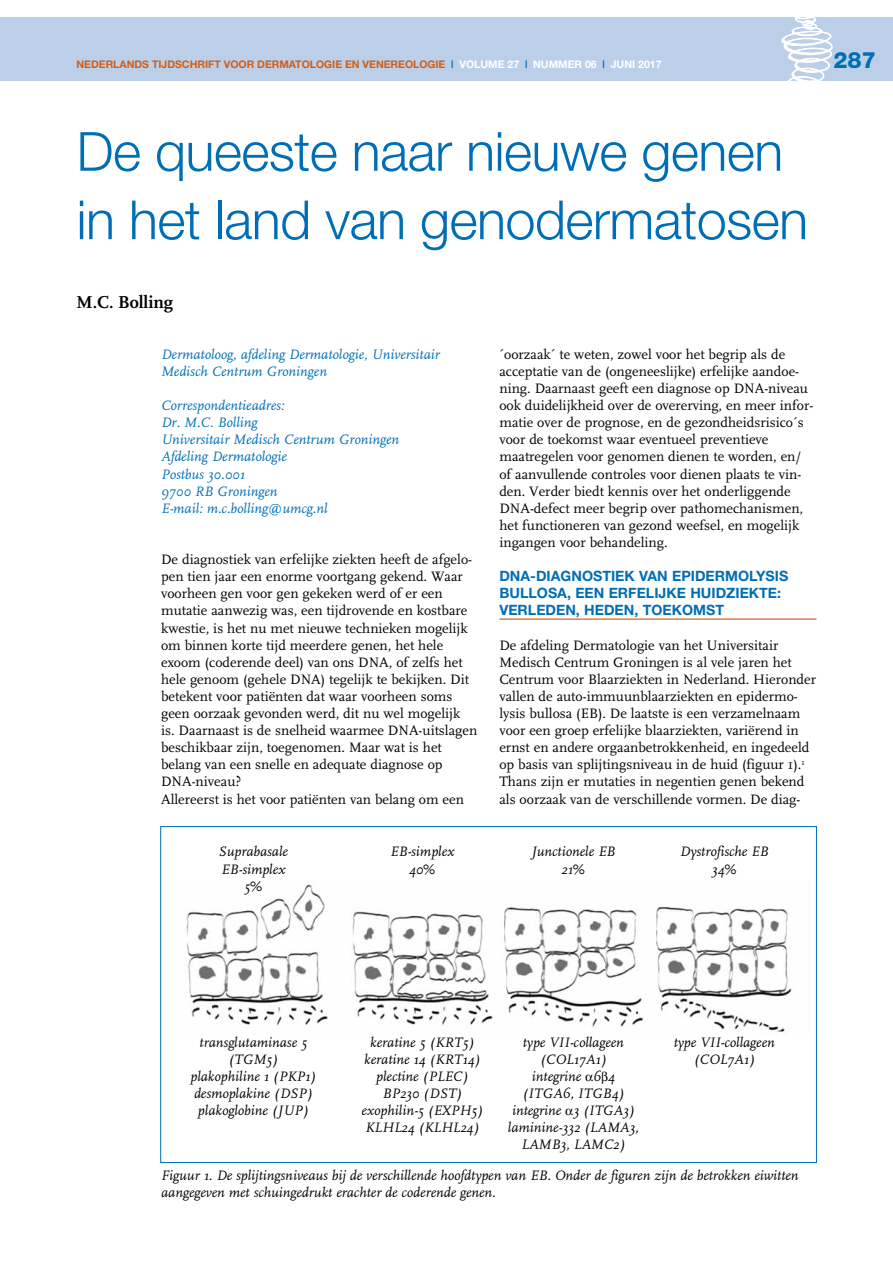
<style>
.page{position:relative;width:893px;height:1263px;background:#fff}
.page>*{position:absolute;margin:0;border:0;box-sizing:border-box;transform-origin:0 0}
.t1{font:300 54px/68.4px "Helvetica Neue";letter-spacing:-.01em;color:#006eb6}
.t2{font:800 22.5px "Helvetica Neue";color:#006eb6}
.t3{font:700 18px "FF Scala";color:#000}
.t4{font:14.25px/17.1px "FF Scala";color:#000}
.t5{font:italic 14.25px/17.1px "FF Scala";color:#000;text-align:center}
.t6{font:italic 14.25px/17.1px "FF Scala";color:#006eb6}
.t7{font:700 14.25px/17.1px "Helvetica Neue";color:#006eb6}
.t8{font:700 10.5px "Helvetica Neue";color:#d25e16}
.t9{font:700 10.5px "Helvetica Neue";color:#fff}
.s1{color:#006eb6}
.s2{color:#fff}
</style>
<div class="page">
<div style="left:0;top:17px;width:893px;height:64px;background:#bccfe9"></div>
<svg style="left:781px;top:17px;width:51px;height:64px"></svg>
<hr style="left:499px;top:618px;width:317px;height:2px;background:#d25e16">
<img style="left:186px;top:884px;width:606px;height:148px">
<p class="t8" style="left:77px;top:58px;width:542px">NEDERLANDS TIJDSCHRIFT VOOR DERMATOLOGIE EN VENEREOLOGIE <span class="s1">|</span> <span class="s2">VOLUME 27</span> <span class="s1">|</span> <span class="s2">NUMMER 06</span> <span class="s1">|</span> <span class="s2">juni</span></p>
<p class="t9" style="left:638px;top:58px;width:25px">2017</p>
<h2 class="t2" style="left:833px;top:47px;width:44px">287</h2>
<h1 class="t1" style="left:77px;top:116px;width:733px">De queeste naar nieuwe genen in het land van genodermatosen</h1>
<p class="t3" style="left:77px;top:291px;width:98px">M.C. Bolling</p>
<p class="t6" style="left:161px;top:346px;width:280px">Dermatoloog, afdeling Dermatologie, Universitair<br>Medisch Centrum Groningen</p>
<p class="t6" style="left:161px;top:397px;width:240px">Correspondentieadres:<br>Dr. M.C. Bolling<br>Universitair Medisch Centrum Groningen<br>Afdeling Dermatologie<br>Postbus 30.001<br>9700 RB Groningen<br>E-mail: m.c.bolling@umcg.nl</p>
<p class="t4" style="left:161px;top:551px;width:318px">De diagnostiek van erfelijke ziekten heeft de afgelo&shy;pen tien jaar een enorme voortgang gekend. Waar voorheen gen voor gen gekeken werd of er een mutatie aanwezig was, een tijdrovende en kostbare kwestie, is het nu met nieuwe technieken mogelijk om binnen korte tijd meerdere genen, het hele exoom (coderende deel) van ons DNA, of zelfs het hele genoom (gehele DNA) tegelijk te bekijken. Dit betekent voor patiënten dat waar voorheen soms geen oorzaak gevonden werd, dit nu wel mogelijk is. Daarnaast is de snelheid waarmee DNA-uitslagen beschikbaar zijn, toegenomen. Maar wat is het belang van een snelle en adequate diagnose op DNA-niveau?<br>Allereerst is het voor patiënten van belang om een</p>
<p class="t4" style="left:499px;top:346px;width:315px">´oorzaak´ te weten, zowel voor het begrip als de acceptatie van de (ongeneeslijke) erfelijke aandoe&shy;ning. Daarnaast geeft een diagnose op DNA-niveau ook duidelijkheid over de overerving, en meer infor&shy;matie over de prognose, en de gezondheidsrisico´s voor de toekomst waar eventueel preventieve maatregelen voor genomen dienen te worden, en/ of aanvullende controles voor dienen plaats te vin&shy;den. Verder biedt kennis over het onderliggende DNA-defect meer begrip over pathomechanismen, het functioneren van gezond weefsel, en mogelijk ingangen voor behandeling.</p>
<p class="t7" style="left:499px;top:567px;width:290px">DNA-DIAGNOSTIEK VAN EPIDERMOLYSIS<br>BULLOSA, EEN ERFELIJKE HUIDZIEKTE:<br>VERLEDEN, HEDEN, TOEKOMST</p>
<p class="t4" style="left:499px;top:637px;width:318px">De afdeling Dermatologie van het Universitair Medisch Centrum Groningen is al vele jaren het Centrum voor Blaarziekten in Nederland. Hieronder vallen de auto-immuunblaarziekten en epidermo&shy;lysis bullosa (EB). De laatste is een verzamelnaam voor een groep erfelijke blaarziekten, variërend in ernst en andere orgaanbetrokkenheid, en ingedeeld op basis van splijtingsniveau in de huid (figuur 1).<sup>1<br></sup>Thans zijn er mutaties in negentien genen bekend als oorzaak van de verschillende vormen. De diag-</p>
<p class="t5" style="left:219px;top:844px;width:71px">Suprabasale<br>EB-simplex<br>5%</p>
<p class="t5" style="left:390px;top:844px;width:66px">EB-simplex<br>40%</p>
<p class="t5" style="left:531px;top:844px;width:86px">Junctionele EB<br>21%</p>
<p class="t5" style="left:680px;top:844px;width:90px">Dystrofische EB<br>34%</p>
<p class="t5" style="left:190px;top:1034px;width:127px">transglutaminase 5 (TGM5)<br>plakophiline 1 (PKP1) desmoplakine (DSP) plakoglobine (JUP)</p>
<p class="t5" style="left:361px;top:1034px;width:123px">keratine 5 (KRT5) keratine 14 (KRT14) plectine (PLEC)<br>BP230 (DST) exophilin-5 (EXPH5)<br>KLHL24 (KLHL24)</p>
<p class="t5" style="left:508px;top:1034px;width:132px">type VII-collageen (COL17A1)<br>integrine 6 4 (ITGA6, ITGB4) integrine 3 (ITGA3) laminine-332 (LAMA3,<br>LAMB3, LAMC2)</p>
<p class="t5" style="left:674px;top:1034px;width:103px">type VII-collageen (COL7A1)</p>
<p class="t5" style="left:161px;top:1167px;width:639px;text-align:left">Figuur 1. De splijtingsniveaus bij de verschillende hoofdtypen van EB. Onder de figuren zijn de betrokken eiwitten aangegeven met schuingedrukt erachter de coderende genen.</p>
</div>
